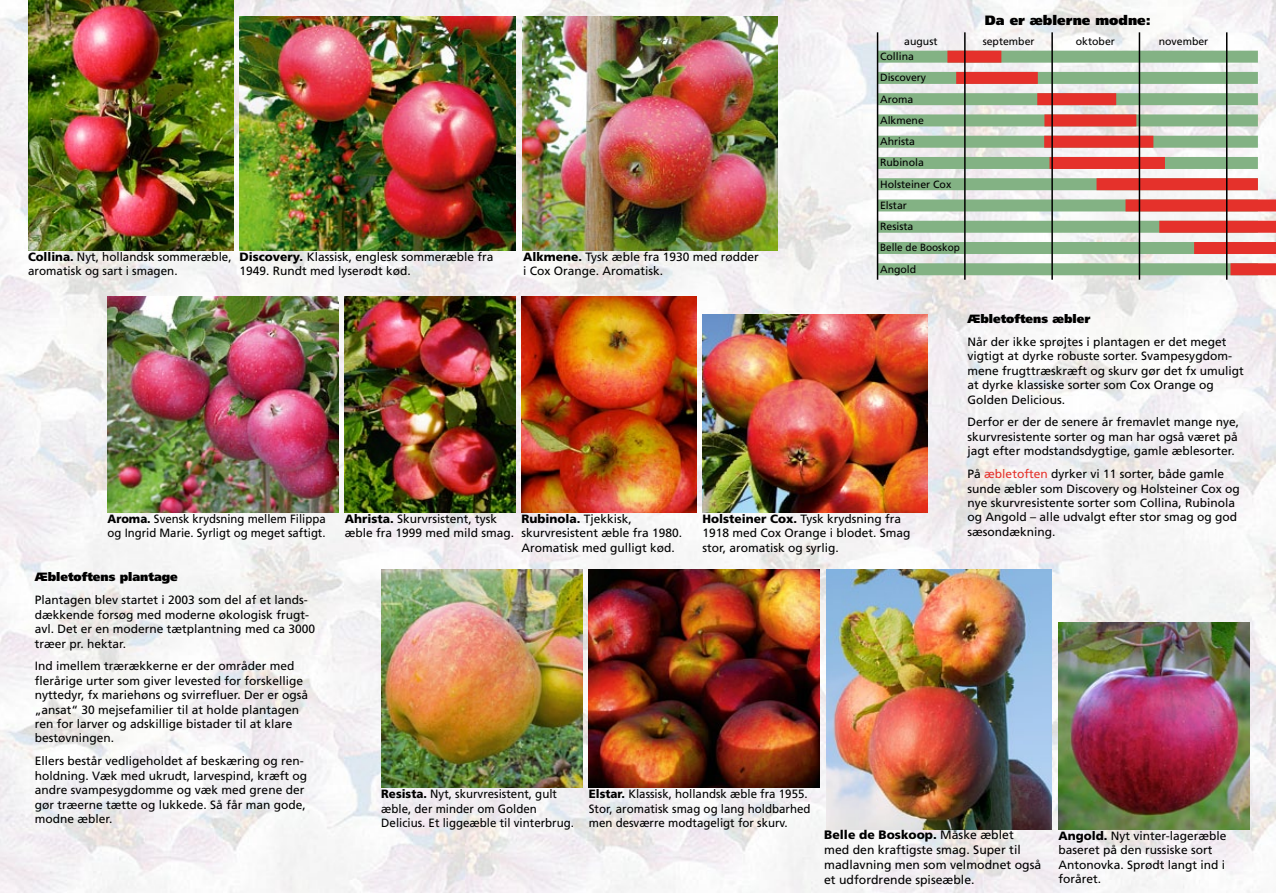
<style>
.page{position:relative;width:1276px;height:893px;background:#fff}
.page>*{position:absolute;margin:0;border:0;box-sizing:border-box;transform-origin:0 0}
.t1{font:900 13.5px "Frutiger";color:#000}
.t2{font:12.3px/14.7px "Frutiger";color:#000}
.t3{font:12px/14.4px "Frutiger";color:#000}
.t4{font:12px/14.4px "Frutiger";color:#000;scale:.96 1}
.t5{font:12px/14.4px "Frutiger";color:#000;scale:.95 1}
.t6{font:900 12px "Frutiger";color:#000}
.t7{font:10.5px/21.3px "Frutiger";color:#000}
.s1{font-weight:900}
.s2{color:#e5312b}
</style>
<div class="page">
<img style="left:0;top:0;width:1276px;height:893px">
<img style="left:28px;top:0;width:205px;height:250px">
<img style="left:239px;top:17px;width:277px;height:233px">
<img style="left:523px;top:17px;width:254px;height:233px">
<img style="left:108px;top:296px;width:230px;height:216px">
<img style="left:521px;top:296px;width:175px;height:216px">
<img style="left:345px;top:296px;width:171px;height:216px">
<img style="left:702px;top:314px;width:225px;height:198px">
<img style="left:381px;top:569px;width:201px;height:219px">
<img style="left:589px;top:569px;width:231px;height:219px">
<img style="left:826px;top:569px;width:226px;height:260px">
<img style="left:1058px;top:622px;width:191px;height:207px">
<div style="left:877px;top:51px;width:381px;height:12px;background:#83b284"></div>
<div style="left:947px;top:51px;width:54px;height:12px;background:#e5312b"></div>
<div style="left:877px;top:72px;width:381px;height:12px;background:#83b284"></div>
<div style="left:956px;top:72px;width:81px;height:12px;background:#e5312b"></div>
<div style="left:877px;top:93px;width:381px;height:12px;background:#83b284"></div>
<div style="left:1037px;top:93px;width:79px;height:12px;background:#e5312b"></div>
<div style="left:877px;top:114px;width:381px;height:12px;background:#83b284"></div>
<div style="left:1044px;top:114px;width:92px;height:12px;background:#e5312b"></div>
<div style="left:877px;top:136px;width:381px;height:12px;background:#83b284"></div>
<div style="left:1044px;top:136px;width:109px;height:12px;background:#e5312b"></div>
<div style="left:877px;top:157px;width:381px;height:12px;background:#83b284"></div>
<div style="left:1049px;top:157px;width:116px;height:12px;background:#e5312b"></div>
<div style="left:877px;top:178px;width:381px;height:12px;background:#83b284"></div>
<div style="left:1096px;top:178px;width:162px;height:12px;background:#e5312b"></div>
<div style="left:877px;top:199px;width:381px;height:12px;background:#83b284"></div>
<div style="left:1125px;top:199px;width:151px;height:12px;background:#e5312b"></div>
<div style="left:877px;top:221px;width:381px;height:12px;background:#83b284"></div>
<div style="left:1159px;top:221px;width:117px;height:12px;background:#e5312b"></div>
<div style="left:877px;top:242px;width:381px;height:12px;background:#83b284"></div>
<div style="left:1194px;top:242px;width:82px;height:12px;background:#e5312b"></div>
<div style="left:877px;top:263px;width:381px;height:12px;background:#83b284"></div>
<div style="left:1230px;top:263px;width:46px;height:12px;background:#e5312b"></div>
<hr style="left:877px;top:32px;width:1px;height:248px;background:#000">
<hr style="left:964px;top:32px;width:1px;height:248px;background:#000">
<hr style="left:1051px;top:32px;width:2px;height:248px;background:#000">
<hr style="left:1138px;top:32px;width:2px;height:248px;background:#000">
<hr style="left:1226px;top:32px;width:1px;height:248px;background:#000">
<p class="t1" style="left:985px;top:12px;width:167px">Da er æblerne modne:</p>
<p class="t3" style="left:28px;top:249px;width:205px"><span class="s1">Collina.</span> Nyt, hollandsk sommeræble, aromatisk og sart i smagen.</p>
<p class="t3" style="left:239px;top:249px;width:256px"><span class="s1">Discovery.</span> Klassisk, englesk sommeræble fra<br>1949. Rundt med lyserødt kød.</p>
<p class="t3" style="left:523px;top:249px;width:237px"><span class="s1">Alkmene.</span> Tysk æble fra 1930 med rødder i Cox Orange. Aromatisk.</p>
<p class="t7" style="left:904px;top:30px;width:35px">august</p>
<p class="t7" style="left:982px;top:30px;width:53px">september</p>
<p class="t7" style="left:1076px;top:30px;width:41px">oktober</p>
<p class="t7" style="left:1158px;top:30px;width:51px">november</p>
<p class="t7" style="left:880px;top:46px;width:81px">Collina<br>Discovery<br>Aroma<br>Alkmene<br>Ahrista<br>Rubinola<br>Holsteiner Cox<br>Elstar<br>Resista<br>Belle de Booskop<br>Angold</p>
<p class="t3" style="left:345px;top:511px;width:171px"><span class="s1">Ahrista.</span> Skurvrsistent, tysk æble fra 1999 med mild smag.</p>
<p class="t3" style="left:702px;top:511px;width:210px"><span class="s1">Holsteiner Cox.</span> Tysk krydsning fra<br>1918 med Cox Orange i blodet. Smag stor, aromatisk og syrlig.</p>
<p class="t5" style="left:108px;top:511px;width:231px"><span class="s1">Aroma.</span> Svensk krydsning mellem Filippa og Ingrid Marie. Syrligt og meget saftigt.</p>
<p class="t3" style="left:521px;top:511px;width:162px"><span class="s1">Rubinola.</span> Tjekkisk, skurvresistent æble fra 1980.<br>Aromatisk med gulligt kød.</p>
<p class="t6" style="left:967px;top:311px;width:124px">Æbletoftens æbler</p>
<p class="t3" style="left:967px;top:334px;width:278px">Når der ikke sprøjtes i plantagen er det meget vigtigt at dyrke robuste sorter. Svampesygdom&shy;mene frugttræskræft og skurv gør det fx umuligt at dyrke klassiske sorter som Cox Orange og Golden Delicious.</p>
<p class="t3" style="left:967px;top:415px;width:273px;text-align:justify">Derfor er der de senere år fremavlet mange nye, skurvresistente sorter og man har også været på jagt efter modstandsdygtige, gamle æblesorter.</p>
<p class="t3" style="left:967px;top:467px;width:274px">På <span class="s2">æbletoften</span> dyrker vi 11 sorter, både gamle sunde æbler som Discovery og Holsteiner Cox og nye skurvresistente sorter som Collina, Rubinola og Angold – alle udvalgt efter stor smag og god sæsondækning.</p>
<p class="t6" style="left:35px;top:570px;width:144px">Æbletoftens plantage</p>
<p class="t3" style="left:35px;top:593px;width:282px">Plantagen blev startet i 2003 som del af et lands&shy;dækkende forsøg med moderne økologisk frugt&shy;avl. Det er en moderne tætplantning med ca 3000 træer pr. hektar.</p>
<p class="t3" style="left:35px;top:659px;width:275px">Ind imellem trærækkerne er der områder med flerårige urter som giver levested for forskellige nyttedyr, fx mariehøns og svirrefluer. Der er også „ansat“ 30 mejsefamilier til at holde plantagen ren for larver og adskillige bistader til at klare bestøvningen.</p>
<p class="t3" style="left:35px;top:754px;width:274px">Ellers består vedligeholdet af beskæring og ren&shy;holdning. Væk med ukrudt, larvespind, kræft og andre svampesygdomme og væk med grene der gør træerne tætte og lukkede. Så får man gode, modne æbler.</p>
<p class="t4" style="left:381px;top:787px;width:202px"><span class="s1">Resista.</span> Nyt, skurvresistent, gult æble, der minder om Golden<br>Delicius. Et liggeæble til vinterbrug.</p>
<p class="t4" style="left:589px;top:787px;width:232px"><span class="s1">Elstar.</span> Klassisk, hollandsk æble fra 1955.<br>Stor, aromatisk smag og lang holdbarhed men desværre modtageligt for skurv.</p>
<p class="t2" style="left:824px;top:828px;width:218px"><span class="s1">Belle de Boskoop.</span> Måske æblet med den kraftigste smag. Super til madlavning men som velmodnet også et udfordrende spiseæble.</p>
<p class="t3" style="left:1058px;top:828px;width:170px"><span class="s1">Angold.</span> Nyt vinter-lageræble baseret på den russiske sort<br>Antonovka. Sprødt langt ind i foråret.</p>
</div>
